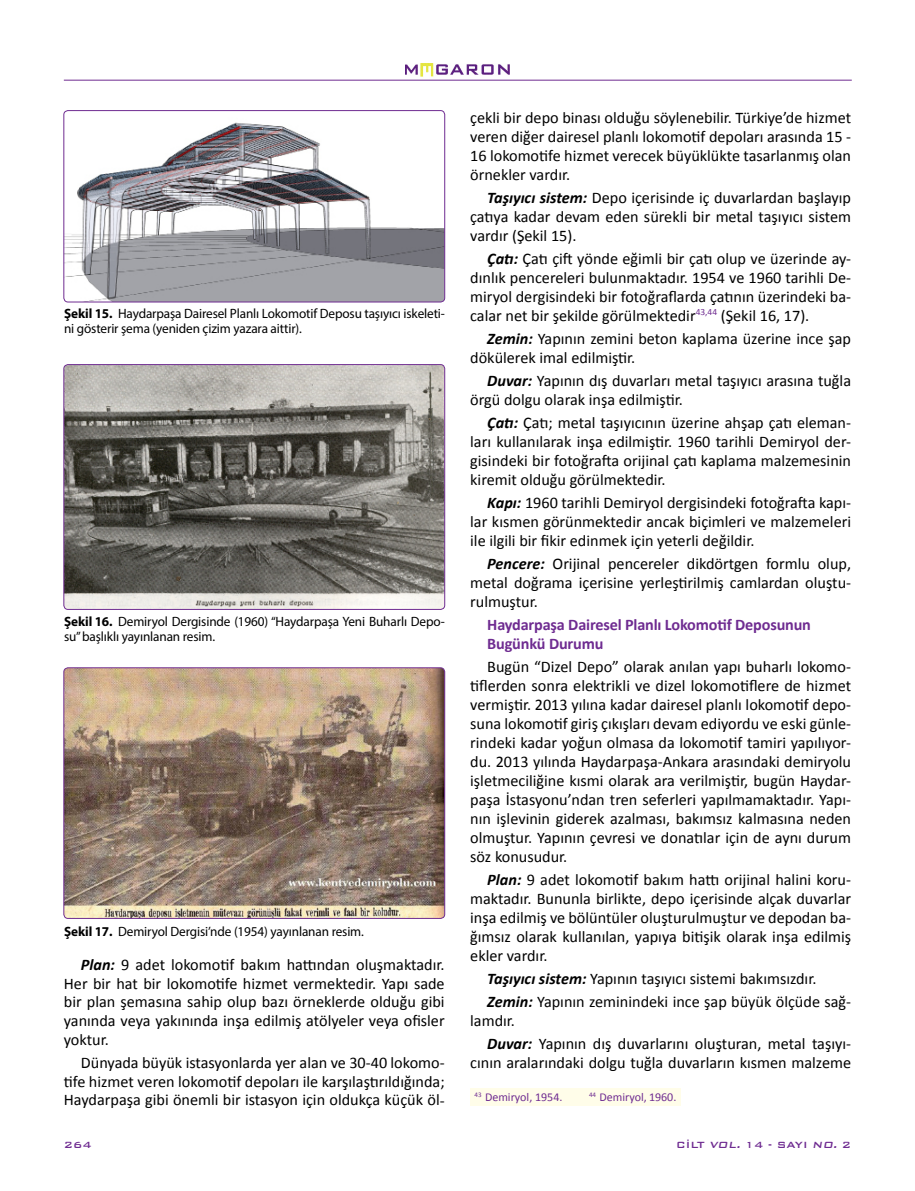
<style>
.page{position:relative;width:915px;height:1191px;background:#fff}
.page>*{position:absolute;margin:0;border:0;box-sizing:border-box;transform-origin:0 0}
.t1{font:16.2px/18.9px "Calibri";color:#000;text-align:justify}
.t2{font:700 16.2px/18.9px "Calibri";letter-spacing:-.01em;color:#6f2c91}
.t3{font:13.5px/15px "Myriad Pro";letter-spacing:-.01em;color:#000}
.t4{font:12px "Calibri";color:#6f2c91}
.t5{font:500 12px "Bank Gothic BT";color:#6f2c91}
.s1{font-weight:700}
.s2{font-weight:700;font-style:italic}
.s3{font-style:italic}
</style>
<div class="page">
<div style="left:470px;top:1088px;width:114px;height:17px;background:#fffde9"></div>
<div style="left:584px;top:1088px;width:96px;height:17px;background:#fffde9"></div>
<img style="left:64px;top:111px;width:380px;height:191px">
<div style="left:64px;top:110px;width:381px;height:192px;border:1px solid #6f2c91;border-radius:4px"></div>
<img style="left:64px;top:364px;width:380px;height:245px">
<div style="left:64px;top:364px;width:381px;height:245px;border:1px solid #6f2c91;border-radius:4px"></div>
<img style="left:64px;top:668px;width:380px;height:250px">
<div style="left:64px;top:667px;width:381px;height:251px;border:1px solid #6f2c91;border-radius:4px"></div>
<img style="left:405px;top:64px;width:104px;height:16px">
<hr style="left:64px;top:80px;width:787px;height:1px;background:#6f2c91">
<p class="t3" style="left:64px;top:306px;width:382px"><span class="s1">Şekil 15.</span> Haydarpaşa Dairesel Planlı Lokomotif Deposu taşıyıcı iskeleti&shy;ni gösterir şema (yeniden çizim yazara aittir).</p>
<p class="t3" style="left:64px;top:613px;width:382px"><span class="s1">Şekil 16.</span> Demiryol Dergisinde (1960) “Haydarpaşa Yeni Buharlı Depo&shy;su” başlıklı yayınlanan resim.</p>
<p class="t3" style="left:64px;top:924px;width:301px"><span class="s1">Şekil 17.</span> Demiryol Dergisi’nde (1954) yayınlanan resim.</p>
<p class="t1" style="left:64px;top:955px;width:382px;text-indent:17px"><span class="s2">Plan:</span> 9 adet lokomotif bakım hattından oluşmaktadır.<br>Her bir hat bir lokomotife hizmet vermektedir. Yapı sade bir plan şemasına sahip olup bazı örneklerde olduğu gibi yanında veya yakınında inşa edilmiş atölyeler veya ofisler yoktur.</p>
<p class="t1" style="left:64px;top:1053px;width:382px;text-indent:17px">Dünyada büyük istasyonlarda yer alan ve 30-40 lokomo&shy;tife hizmet veren lokomotif depoları ile karşılaştırıldığında; Haydarpaşa gibi önemli bir istasyon için oldukça küçük öl-</p>
<p class="t1" style="left:470px;top:108px;width:382px">çekli bir depo binası olduğu söylenebilir. Türkiye’de hizmet veren diğer dairesel planlı lokomotif depoları arasında 15 - 16 lokomotife hizmet verecek büyüklükte tasarlanmış olan örnekler vardır.</p>
<p class="t1" style="left:470px;top:188px;width:382px;text-indent:17px"><span class="s2">Taşıyıcı sistem:</span> Depo içerisinde iç duvarlardan başlayıp çatıya kadar devam eden sürekli bir metal taşıyıcı sistem vardır (Şekil 15).</p>
<p class="t1" style="left:470px;top:249px;width:382px;text-indent:17px"><span class="s2">Çatı:</span> Çatı çift yönde eğimli bir çatı olup ve üzerinde ay&shy;dınlık pencereleri bulunmaktadır. 1954 ve 1960 tarihli De&shy;miryol dergisindeki bir fotoğraflarda çatının üzerindeki ba&shy;calar net bir şekilde görülmektedir<sup>43,44</sup> (Şekil 16, 17).</p>
<p class="t1" style="left:470px;top:329px;width:382px;text-indent:17px"><span class="s2">Zemin:</span> Yapının zemini beton kaplama üzerine ince şap dökülerek imal edilmiştir.</p>
<p class="t1" style="left:470px;top:371px;width:382px;text-indent:17px"><span class="s2">Duvar:</span> Yapının dış duvarları metal taşıyıcı arasına tuğla örgü dolgu olarak inşa edilmiştir.</p>
<p class="t1" style="left:470px;top:413px;width:382px;text-indent:17px"><span class="s2">Çatı:</span> Çatı; metal taşıyıcının üzerine ahşap çatı eleman&shy;ları kullanılarak inşa edilmiştir. 1960 tarihli Demiryol der&shy;gisindeki bir fotoğrafta orijinal çatı kaplama malzemesinin kiremit olduğu görülmektedir.</p>
<p class="t1" style="left:470px;top:493px;width:382px;text-indent:17px"><span class="s2">Kapı:</span> 1960 tarihli Demiryol dergisindeki fotoğrafta kapı&shy;lar kısmen görünmektedir ancak biçimleri ve malzemeleri ile ilgili bir fikir edinmek için yeterli değildir.</p>
<p class="t1" style="left:470px;top:554px;width:382px;text-indent:17px"><span class="s2">Pencere:</span> Orijinal pencereler dikdörtgen formlu olup, metal doğrama içerisine yerleştirilmiş camlardan oluştu&shy;rulmuştur.</p>
<p class="t2" style="left:487px;top:615px;width:325px">Haydarpaşa Dairesel Planlı Lokomotif Deposunun<br>Bugünkü Durumu</p>
<p class="t1" style="left:470px;top:657px;width:382px;text-indent:17px">Bugün “Dizel Depo” olarak anılan yapı buharlı lokomo&shy;tiflerden sonra elektrikli ve dizel lokomotiflere de hizmet vermiştir. 2013 yılına kadar dairesel planlı lokomotif depo&shy;suna lokomotif giriş çıkışları devam ediyordu ve eski günle&shy;rindeki kadar yoğun olmasa da lokomotif tamiri yapılıyor&shy;du. 2013 yılında Haydarpaşa-Ankara arasındaki demiryolu işletmeciliğine kısmi olarak ara verilmiştir, bugün Haydar&shy;paşa İstasyonu’ndan tren seferleri yapılmamaktadır. Yapı&shy;nın işlevinin giderek azalması, bakımsız kalmasına neden olmuştur. Yapının çevresi ve donatılar için de aynı durum söz konusudur.</p>
<p class="t1" style="left:470px;top:870px;width:382px;text-indent:17px"><span class="s2">Plan:</span> 9 adet lokomotif bakım hattı orijinal halini koru&shy;maktadır. Bununla birlikte, depo içerisinde alçak duvarlar inşa edilmiş ve bölüntüler oluşturulmuştur ve depodan ba&shy;ğımsız olarak kullanılan, yapıya bitişik olarak inşa edilmiş ekler vardır.</p>
<p class="t1" style="left:487px;top:967px;width:365px;line-height:23.2px"><span class="s2">Taşıyıcı sistem:</span> Yapının taşıyıcı sistemi bakımsızdır.<br><span class="s2">Zemin:</span> Yapının zeminindeki ince şap büyük ölçüde sağ-</p>
<p class="t1" style="left:487px;top:1009px;width:365px;line-height:23.2px;text-indent:-17px">lamdır.<br><span class="s2">Duvar:</span> Yapının dış duvarlarını oluşturan, metal taşıyı-</p>
<p class="t1" style="left:470px;top:1053px;width:382px">cının aralarındaki dolgu tuğla duvarların kısmen malzeme</p>
<p class="t4" style="left:474px;top:1089px;width:89px"><sup>43</sup> Demiryol, 1954.</p>
<p class="t4" style="left:588px;top:1089px;width:89px"><sup>44</sup> Demiryol, 1960.</p>
<p class="t5" style="left:64px;top:1138px;width:29px">264</p>
<p class="t5" style="left:676px;top:1138px;width:176px">CİLT <span class="s3">VOL.</span> 14 - SAYI <span class="s3">NO.</span> 2</p>
</div>
